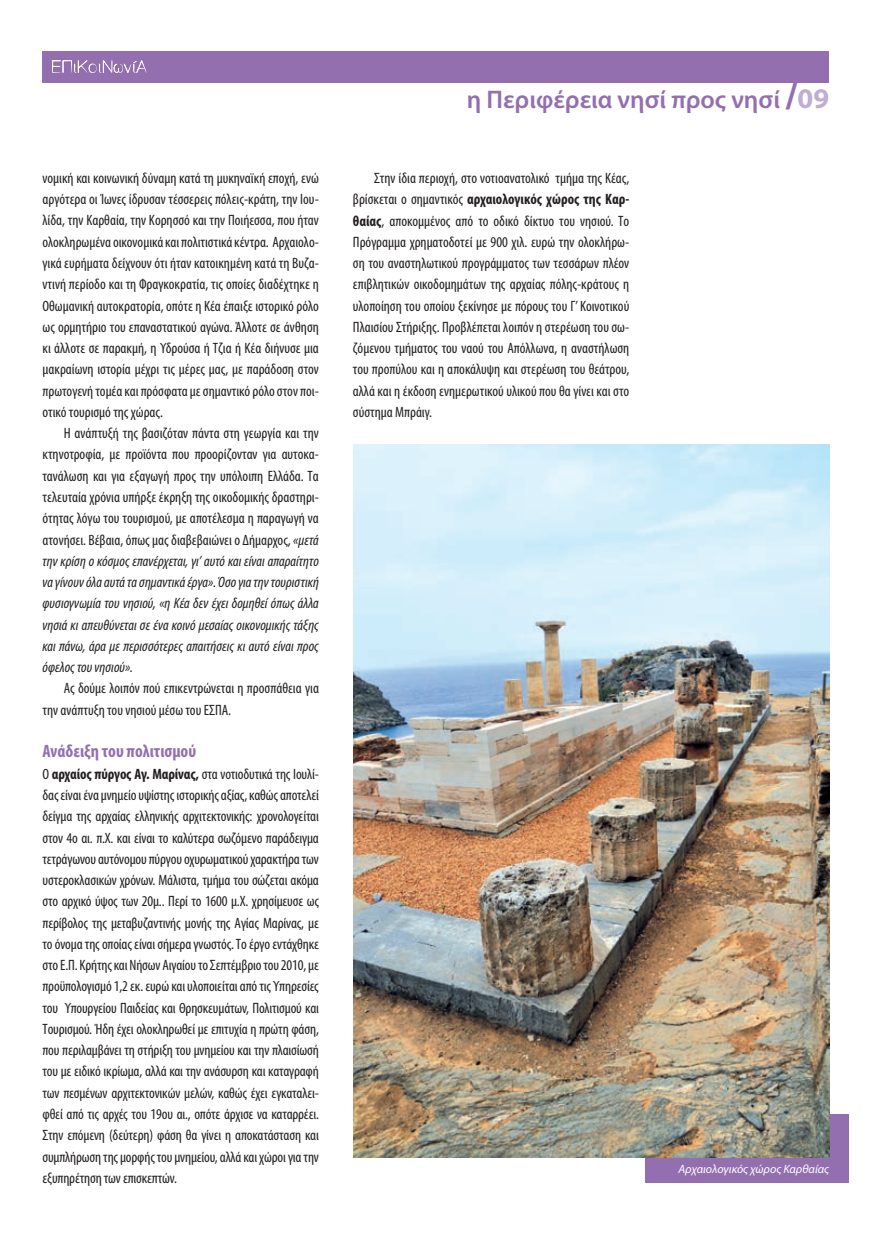
<style>
.page{position:relative;width:893px;height:1234px;background:#fff}
.page>*{position:absolute;margin:0;border:0;box-sizing:border-box;transform-origin:0 0}
.t1{font:600 25.5px "Myriad Pro";color:#936fb0}
.t2{font:700 condensed 18px "Myriad Pro";color:#936fb0}
.t3{font:condensed 15px/21.3px "Myriad Pro";color:#231f20;text-align:justify}
.t4{font:italic 12px "Myriad Pro";color:#fff}
.s1{font-style:italic}
.s2{font-weight:700}
.s3{font-weight:700;font-size:37.5px}
.s4{font-weight:700;font-size:28.5px;color:#bfadd3}
</style>
<div class="page">
<div style="left:645px;top:1114px;width:203px;height:68px;background:#936fb0"></div>
<div style="left:43px;top:51px;width:786px;height:32px;background:#936fb0"></div>
<svg style="left:52px;top:60px;width:95px;height:13px"></svg>
<img style="left:353px;top:444px;width:476px;height:712px">
<p class="t3" style="left:43px;top:167px;width:278px">νομική και κοινωνική δύναμη κατά τη μυκηναϊκή εποχή, ενώ αργότερα οι Ίωνες ίδρυσαν τέσσερεις πόλεις-κράτη, την Ιου&shy;λίδα, την Καρθαία, την Κορησσό και την Ποιήεσσα, που ήταν ολοκληρωμένα οικονομικά και πολιτιστικά κέντρα. Αρχαιολο&shy;γικά ευρήματα δείχνουν ότι ήταν κατοικημένη κατά τη Βυζα&shy;ντινή περίοδο και τη Φραγκοκρατία, τις οποίες διαδέχτηκε η Οθωμανική αυτοκρατορία, οπότε η Κέα έπαιξε ιστορικό ρόλο ως ορμητήριο του επαναστατικού αγώνα. Άλλοτε σε άνθηση κι άλλοτε σε παρακμή, η Υδρούσα ή Τζια ή Κέα διήνυσε μια μακραίωνη ιστορία μέχρι τις μέρες μας, με παράδοση στον πρωτογενή τομέα και πρόσφατα με σημαντικό ρόλο στον ποι&shy;οτικό τουρισμό της χώρας.</p>
<p class="t3" style="left:43px;top:422px;width:278px;text-indent:21px">Η ανάπτυξή της βασιζόταν πάντα στη γεωργία και την κτηνοτροφία, με προϊόντα που προορίζονταν για αυτοκα&shy;τανάλωση και για εξαγωγή προς την υπόλοιπη Ελλάδα. Τα τελευταία χρόνια υπήρξε έκρηξη της οικοδομικής δραστηρι&shy;ότητας λόγω του τουρισμού, με αποτέλεσμα η παραγωγή να ατονήσει. Βέβαια, όπως μας διαβεβαιώνει ο Δήμαρχος, <span class="s1">«μετά την κρίση ο κόσμος επανέρχεται, γι’ αυτό και είναι απαραίτητο να γίνουν όλα αυτά τα σημαντικά έργα». Όσο για την τουριστική φυσιογνωμία του νησιού, «η Κέα δεν έχει δομηθεί όπως άλλα νησιά κι απευθύνεται σε ένα κοινό μεσαίας οικονομικής τάξης και πάνω, άρα με περισσότερες απαιτήσεις κι αυτό είναι προς όφελος του νησιού».</span></p>
<p class="t3" style="left:43px;top:677px;width:278px;text-indent:21px">Ας δούμε λοιπόν πού επικεντρώνεται η προσπάθεια για την ανάπτυξη του νησιού μέσω του ΕΣΠΑ.</p>
<p class="t2" style="left:43px;top:740px;width:155px">Ανάδειξη του πολιτισμού</p>
<p class="t3" style="left:43px;top:762px;width:278px">Ο <span class="s2">αρχαίος πύργος Αγ. Μαρίνας,</span> στα νοτιοδυτικά της Ιουλί&shy;δας είναι ένα μνημείο υψίστης ιστορικής αξίας, καθώς αποτελεί δείγμα της αρχαίας ελληνικής αρχιτεκτονικής: χρονολογείται στον 4ο αι. π.Χ. και είναι το καλύτερα σωζόμενο παράδειγμα τετράγωνου αυτόνομου πύργου οχυρωματικού χαρακτήρα των υστεροκλασικών χρόνων. Μάλιστα, τμήμα του σώζεται ακόμα στο αρχικό ύψος των 20μ.. Περί το 1600 μ.Χ. χρησίμευσε ως περίβολος της μεταβυζαντινής μονής της Αγίας Μαρίνας, με το όνομα της οποίας είναι σήμερα γνωστός. Το έργο εντάχθηκε στο Ε.Π. Κρήτης και Νήσων Αιγαίου το Σεπτέμβριο του 2010, με προϋπολογισμό 1,2 εκ. ευρώ και υλοποιείται από τις Υπηρεσίες του Υπουργείου Παιδείας και Θρησκευμάτων, Πολιτισμού και Τουρισμού. Ήδη έχει ολοκληρωθεί με επιτυχία η πρώτη φάση, που περιλαμβάνει τη στήριξη του μνημείου και την πλαισίωσή του με ειδικό ικρίωμα, αλλά και την ανάσυρση και καταγραφή των πεσμένων αρχιτεκτονικών μελών, καθώς έχει εγκαταλει&shy;φθεί από τις αρχές του 19ου αι., οπότε άρχισε να καταρρέει.<br>Στην επόμενη (δεύτερη) φάση θα γίνει η αποκατάσταση και συμπλήρωση της μορφής του μνημείου, αλλά και χώροι για την εξυπηρέτηση των επισκεπτών.</p>
<h1 class="t1" style="left:467px;top:83px;width:364px">η Περιφέρεια νησί προς νησί <span class="s3">/</span><span class="s4">09</span></h1>
<p class="t3" style="left:353px;top:167px;width:278px;text-indent:21px">Στην ίδια περιοχή, στο νοτιοανατολικό τμήμα της Κέας, βρίσκεται ο σημαντικός <span class="s2">αρχαιολογικός χώρος της Καρ&shy;θαίας</span>, αποκομμένος από το οδικό δίκτυο του νησιού. Το Πρόγραμμα χρηματοδοτεί με 900 χιλ. ευρώ την ολοκλήρω&shy;ση του αναστηλωτικού προγράμματος των τεσσάρων πλέον επιβλητικών οικοδομημάτων της αρχαίας πόλης-κράτους η υλοποίηση του οποίου ξεκίνησε με πόρους του Γ’ Κοινοτικού Πλαισίου Στήριξης. Προβλέπεται λοιπόν η στερέωση του σω&shy;ζόμενου τμήματος του ναού του Απόλλωνα, η αναστήλωση του προπύλου και η αποκάλυψη και στερέωση του θεάτρου, αλλά και η έκδοση ενημερωτικού υλικού που θα γίνει και στο σύστημα Μπράιγ.</p>
<p class="t4" style="left:678px;top:1161px;width:152px">Αρχαιολογικός χώρος Καρθαίας</p>
</div>
